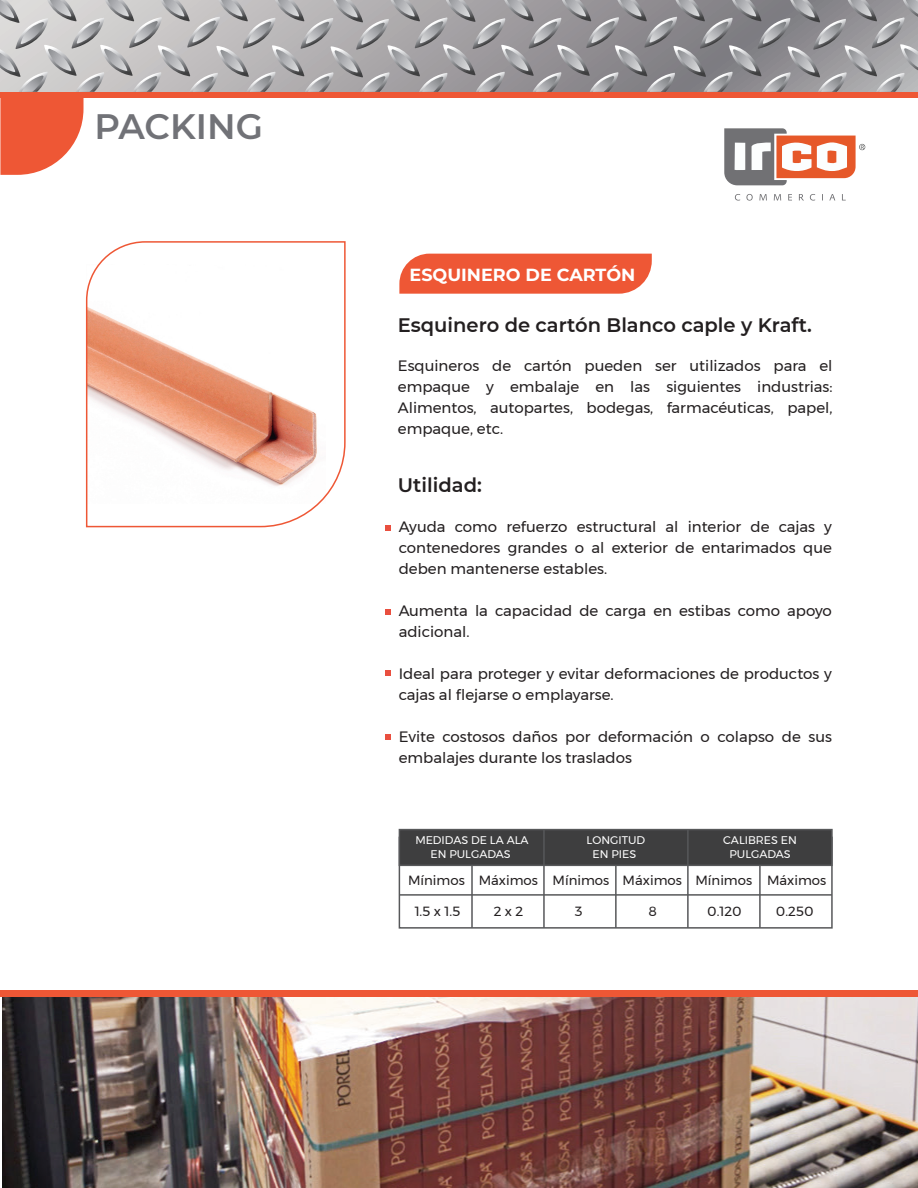
<style>
.page{position:relative;width:918px;height:1188px;background:#fff}
.page>*{position:absolute;margin:0;border:0;box-sizing:border-box;transform-origin:0 0}
.t1{font:600 35.25px "Montserrat";color:#717277}
.t2{font:600 19.5px "Montserrat";color:#231f20}
.t3{font:700 17.55px "Montserrat";color:#fff}
.t4{font:15px/21px "Montserrat";color:#231f20}
.t5{font:13.35px "Montserrat";color:#231f20}
.t6{font:11.1px/14.2px "Montserrat";color:#fff;text-align:center}
</style>
<div class="page">
<svg style="left:399px;top:254px;width:253px;height:40px"></svg>
<svg style="left:735px;top:194px;width:111px;height:7px"></svg>
<svg style="left:85px;top:241px;width:261px;height:287px"></svg>
<svg style="left:385px;top:526px;width:5px;height:5px"></svg>
<svg style="left:385px;top:609px;width:5px;height:6px"></svg>
<svg style="left:385px;top:670px;width:5px;height:6px"></svg>
<svg style="left:385px;top:735px;width:5px;height:5px"></svg>
<hr style="left:759px;top:837px;width:2px;height:91px;background:#57585a">
<hr style="left:471px;top:837px;width:2px;height:91px;background:#57585a">
<hr style="left:615px;top:837px;width:2px;height:91px;background:#57585a">
<div style="left:399px;top:837px;width:434px;height:92px;border:2px solid #57585a"></div>
<div style="left:399px;top:829px;width:434px;height:37px;background:#3e3e3f;border:2px solid #57585a"></div>
<hr style="left:399px;top:894px;width:433px;height:2px;background:#57585a">
<hr style="left:543px;top:830px;width:2px;height:98px;background:#57585a">
<hr style="left:687px;top:830px;width:2px;height:98px;background:#57585a">
<img style="left:2px;top:997px;width:916px;height:191px">
<div style="left:0;top:990px;width:918px;height:7px;background:#ee5735"></div>
<svg style="left:0;top:0;width:918px;height:185px"></svg>
<div style="left:1px;top:92px;width:917px;height:6px;background:#ee5735"></div>
<h1 class="t1" style="left:94px;top:101px;width:170px">PACKING</h1>
<p class="t3" style="left:410px;top:262px;width:227px">ESQUINERO DE CARTÓN</p>
<h2 class="t2" style="left:398px;top:311px;width:416px">Esquinero de cartón Blanco caple y Kraft.</h2>
<p class="t4" style="left:398px;top:355px;width:436px;text-align:justify">Esquineros de cartón pueden ser utilizados para el empaque y embalaje en las siguientes industrias:<br>Alimentos, autopartes, bodegas, farmacéuticas, papel, empaque, etc.</p>
<h2 class="t2" style="left:398px;top:472px;width:86px">Utilidad:</h2>
<p class="t4" style="left:399px;top:516px;width:435px;text-align:justify">Ayuda como refuerzo estructural al interior de cajas y contenedores grandes o al exterior de entarimados que deben mantenerse estables.</p>
<p class="t4" style="left:399px;top:600px;width:435px">Aumenta la capacidad de carga en estibas como apoyo adicional.</p>
<p class="t4" style="left:399px;top:663px;width:435px">Ideal para proteger y evitar deformaciones de productos y cajas al flejarse o emplayarse.</p>
<p class="t4" style="left:399px;top:726px;width:435px">Evite costosos daños por deformación o colapso de sus embalajes durante los traslados</p>
<p class="t6" style="left:415px;top:833px;width:115px">MEDIDAS DE LA ALA<br>EN PULGADAS</p>
<p class="t6" style="left:587px;top:833px;width:60px">LONGITUD<br>EN PIES</p>
<p class="t6" style="left:723px;top:833px;width:75px">CALIBRES EN<br>PULGADAS</p>
<p class="t5" style="left:408px;top:870px;width:420px">Mínimos Máximos Mínimos Máximos Mínimos Máximos</p>
<p class="t5" style="left:415px;top:901px;width:47px">1.5 x 1.5</p>
<p class="t5" style="left:494px;top:901px;width:31px">2 x 2</p>
<p class="t5" style="left:575px;top:901px;width:9px">3</p>
<p class="t5" style="left:648px;top:901px;width:10px">8</p>
<p class="t5" style="left:707px;top:901px;width:36px">0.120</p>
<p class="t5" style="left:776px;top:901px;width:39px">0.250</p>
</div>
